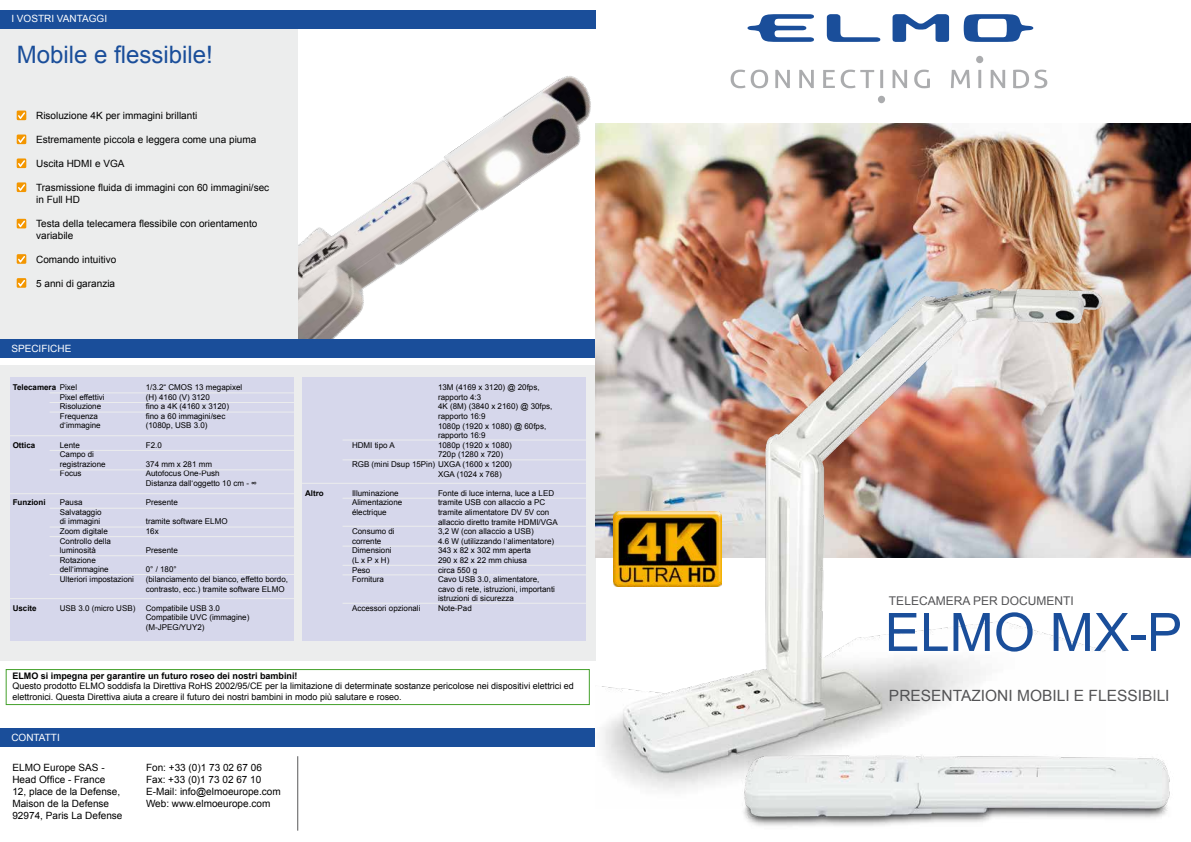
<style>
.page{position:relative;width:1191px;height:842px;background:#fff}
.page>*{position:absolute;margin:0;border:0;box-sizing:border-box;transform-origin:0 0}
.t1{font:53px "Arial";color:#1a4e9a}
.t2{font:24px "Arial";color:#1a4e9a}
.t3{font:15.5px "Arial";color:#535355}
.t4{font:12px "Arial";color:#535355}
.t5{font:10px/12px "Arial";color:#000}
.t6{font:10px "Arial";color:#fff}
.t7{font:9px/10.8px "Arial";color:#000}
.t8{font:700 9px "Arial";color:#000}
.t9{font:8px/9.6px "Arial";color:#000}
.t10{font:700 8px "Arial";color:#000}
.s1{font-weight:400}
</style>
<div class="page">
<svg style="left:747px;top:14px;width:286px;height:28px"></svg>
<svg style="left:730px;top:56px;width:317px;height:47px"></svg>
<div style="left:0;top:366px;width:595px;height:295px;background:#eceded"></div>
<img style="left:298px;top:28px;width:297px;height:311px">
<div style="left:0;top:21px;width:298px;height:334px;background:#eceded"></div>
<hr style="left:297px;top:756px;width:1px;height:75px;background:#58585a">
<div style="left:6px;top:669px;width:584px;height:36px;border:1px solid #44a12b"></div>
<svg style="left:17px;top:111px;width:9px;height:10px"></svg>
<svg style="left:17px;top:135px;width:9px;height:10px"></svg>
<svg style="left:17px;top:159px;width:9px;height:10px"></svg>
<svg style="left:17px;top:183px;width:9px;height:10px"></svg>
<svg style="left:17px;top:219px;width:9px;height:10px"></svg>
<svg style="left:17px;top:255px;width:9px;height:9px"></svg>
<div style="left:0;top:10px;width:595px;height:18px;background:#1a4e9a"></div>
<div style="left:0;top:339px;width:595px;height:19px;background:#1a4e9a"></div>
<div style="left:0;top:729px;width:595px;height:18px;background:#1a4e9a"></div>
<div style="left:302px;top:377px;width:284px;height:264px;background:#d6d7eb"></div>
<div style="left:10px;top:377px;width:283px;height:264px;background:#d6d7eb"></div>
<hr style="left:4px;top:435px;width:294px;height:1px;background:#eceded">
<hr style="left:4px;top:493px;width:294px;height:1px;background:#eceded">
<hr style="left:298px;top:483px;width:288px;height:1px;background:#eceded">
<img style="left:595px;top:123px;width:596px;height:434px">
<img style="left:595px;top:279px;width:510px;height:511px">
<img style="left:614px;top:512px;width:107px;height:74px">
<svg style="left:17px;top:278px;width:9px;height:10px"></svg>
<img style="left:736px;top:748px;width:434px;height:78px">
<hr style="left:4px;top:598px;width:294px;height:1px;background:#eceded">
<hr style="left:50px;top:393px;width:248px;height:1px;background:#eceded">
<hr style="left:50px;top:402px;width:248px;height:1px;background:#eceded">
<hr style="left:50px;top:412px;width:248px;height:1px;background:#eceded">
<hr style="left:50px;top:450px;width:248px;height:1px;background:#eceded">
<hr style="left:50px;top:470px;width:248px;height:1px;background:#eceded">
<hr style="left:50px;top:508px;width:248px;height:1px;background:#eceded">
<hr style="left:50px;top:527px;width:248px;height:1px;background:#eceded">
<hr style="left:50px;top:536px;width:248px;height:1px;background:#eceded">
<hr style="left:50px;top:574px;width:248px;height:1px;background:#eceded">
<hr style="left:50px;top:555px;width:248px;height:1px;background:#eceded">
<hr style="left:342px;top:440px;width:249px;height:1px;background:#eceded">
<hr style="left:342px;top:498px;width:249px;height:1px;background:#eceded">
<hr style="left:342px;top:526px;width:249px;height:1px;background:#eceded">
<hr style="left:342px;top:546px;width:249px;height:1px;background:#eceded">
<hr style="left:342px;top:565px;width:249px;height:1px;background:#eceded">
<hr style="left:342px;top:575px;width:249px;height:1px;background:#eceded">
<hr style="left:342px;top:603px;width:249px;height:1px;background:#eceded">
<hr style="left:342px;top:460px;width:249px;height:1px;background:#eceded">
<p class="t6" style="left:11px;top:12px;width:97px">I VOSTRI VANTAGGI</p>
<h2 class="t2" style="left:17px;top:39px;width:198px">Mobile e flessibile!</h2>
<p class="t5" style="left:36px;top:109px;width:163px">Risoluzione 4K per immagini brillanti</p>
<p class="t5" style="left:36px;top:133px;width:222px">Estremamente piccola e leggera come una piuma</p>
<p class="t5" style="left:36px;top:157px;width:90px">Uscita HDMI e VGA</p>
<p class="t5" style="left:36px;top:181px;width:235px">Trasmissione fluida di immagini con 60 immagini/sec in Full HD</p>
<p class="t5" style="left:36px;top:217px;width:223px">Testa della telecamera flessibile con orientamento variabile</p>
<p class="t5" style="left:36px;top:253px;width:82px">Comando intuitivo</p>
<p class="t5" style="left:36px;top:277px;width:80px">5 anni di garanzia</p>
<p class="t6" style="left:11px;top:342px;width:62px">SPECIFICHE</p>
<p class="t10" style="left:13px;top:382px;width:66px">Telecamera <span class="s1">Pixel</span></p>
<p class="t9" style="left:146px;top:382px;width:98px">1/3.2“ CMOS 13 megapixel</p>
<p class="t9" style="left:60px;top:392px;width:46px">Pixel effettivi</p>
<p class="t9" style="left:146px;top:392px;width:66px">(H) 4160 (V) 3120</p>
<p class="t9" style="left:60px;top:402px;width:43px">Risoluzione</p>
<p class="t9" style="left:146px;top:402px;width:85px">fino a 4K (4160 x 3120)</p>
<p class="t9" style="left:60px;top:411px;width:40px">Frequenza</p>
<p class="t9" style="left:146px;top:411px;width:81px">fino a 60 immagini/sec</p>
<p class="t9" style="left:60px;top:421px;width:42px">d‘immagine</p>
<p class="t9" style="left:146px;top:421px;width:63px">(1080p, USB 3.0)</p>
<p class="t10" style="left:13px;top:439px;width:24px">Ottica</p>
<p class="t9" style="left:60px;top:440px;width:22px">Lente</p>
<p class="t9" style="left:146px;top:440px;width:18px">F2.0</p>
<p class="t9" style="left:60px;top:450px;width:47px">Campo di registrazione</p>
<p class="t9" style="left:146px;top:459px;width:68px">374 mm x 281 mm</p>
<p class="t9" style="left:60px;top:469px;width:23px">Focus</p>
<p class="t9" style="left:146px;top:469px;width:113px">Autofocus One-Push<br>Distanza dall‘oggetto 10 cm - ∞</p>
<p class="t10" style="left:13px;top:497px;width:34px">Funzioni</p>
<p class="t9" style="left:60px;top:498px;width:24px">Pausa</p>
<p class="t9" style="left:146px;top:498px;width:34px">Presente</p>
<p class="t9" style="left:60px;top:507px;width:43px">Salvataggio di immagini</p>
<p class="t9" style="left:146px;top:517px;width:83px">tramite software ELMO</p>
<p class="t9" style="left:60px;top:526px;width:50px">Zoom digitale</p>
<p class="t9" style="left:146px;top:526px;width:14px">16x</p>
<p class="t9" style="left:60px;top:536px;width:53px">Controllo della luminosità</p>
<p class="t9" style="left:146px;top:546px;width:34px">Presente</p>
<p class="t9" style="left:60px;top:555px;width:50px">Rotazione dell‘immagine</p>
<p class="t9" style="left:146px;top:565px;width:32px">0° / 180°</p>
<p class="t9" style="left:60px;top:574px;width:76px">Ulteriori impostazioni</p>
<p class="t9" style="left:146px;top:574px;width:144px">(bilanciamento del bianco, effetto bordo, contrasto, ecc.) tramite software ELMO</p>
<p class="t10" style="left:13px;top:603px;width:26px">Uscite</p>
<p class="t9" style="left:60px;top:603px;width:77px">USB 3.0 (micro USB)</p>
<p class="t9" style="left:146px;top:603px;width:105px">Compatibile USB 3.0<br>Compatibile UVC (immagine) (M-JPEG/YUY2)</p>
<p class="t9" style="left:438px;top:383px;width:116px">13M (4169 x 3120) @ 20fps, rapporto 4:3<br>4K (8M) (3840 x 2160) @ 30fps, rapporto 16:9<br>1080p (1920 x 1080) @ 60fps, rapporto 16:9</p>
<p class="t9" style="left:352px;top:440px;width:44px">HDMI tipo A</p>
<p class="t9" style="left:438px;top:440px;width:75px">1080p (1920 x 1080)</p>
<p class="t9" style="left:438px;top:450px;width:66px">720p (1280 x 720)</p>
<p class="t9" style="left:352px;top:459px;width:161px">RGB (mini Dsup 15Pin) UXGA (1600 x 1200)</p>
<p class="t9" style="left:438px;top:469px;width:65px">XGA (1024 x 768)</p>
<p class="t10" style="left:305px;top:488px;width:20px">Altro</p>
<p class="t9" style="left:352px;top:488px;width:48px">Illuminazione</p>
<p class="t9" style="left:438px;top:488px;width:118px">Fonte di luce interna, luce a LED</p>
<p class="t9" style="left:352px;top:498px;width:52px">Alimentazione</p>
<p class="t9" style="left:438px;top:498px;width:109px">tramite USB con allaccio a PC</p>
<p class="t9" style="left:352px;top:507px;width:36px">électrique</p>
<p class="t9" style="left:438px;top:507px;width:121px">tramite alimentatore DV 5V con allaccio diretto tramite HDMI/VGA</p>
<p class="t9" style="left:352px;top:527px;width:44px">Consumo di</p>
<p class="t9" style="left:438px;top:527px;width:97px">3,2 W (con allaccio a USB)</p>
<p class="t9" style="left:352px;top:536px;width:31px">corrente</p>
<p class="t9" style="left:438px;top:536px;width:118px">4.6 W (utilizzando l‘alimentatore)</p>
<p class="t9" style="left:352px;top:546px;width:41px">Dimensioni</p>
<p class="t9" style="left:438px;top:546px;width:94px">343 x 82 x 302 mm aperta</p>
<p class="t9" style="left:352px;top:555px;width:39px">(L x P x H)</p>
<p class="t9" style="left:438px;top:555px;width:90px">290 x 82 x 22 mm chiusa</p>
<p class="t9" style="left:352px;top:565px;width:20px">Peso</p>
<p class="t9" style="left:438px;top:565px;width:41px">circa 550 g</p>
<p class="t9" style="left:352px;top:575px;width:34px">Fornitura</p>
<p class="t9" style="left:438px;top:575px;width:118px">Cavo USB 3.0, alimentatore, cavo di rete, istruzioni, importanti istruzioni di sicurezza</p>
<p class="t9" style="left:352px;top:603px;width:70px">Accessori opzionali</p>
<p class="t9" style="left:438px;top:603px;width:35px">Note-Pad</p>
<p class="t8" style="left:12px;top:669px;width:287px">ELMO si impegna per garantire un futuro roseo dei nostri bambini!</p>
<p class="t7" style="left:12px;top:681px;width:563px">Questo prodotto ELMO soddisfa la Direttiva RoHS 2002/95/CE per la limitazione di determinate sostanze pericolose nei dispositivi elettrici ed elettronici. Questa Direttiva aiuta a creare il futuro dei nostri bambini in modo più salutare e roseo.</p>
<p class="t6" style="left:11px;top:731px;width:50px">CONTATTI</p>
<p class="t5" style="left:12px;top:761px;width:112px">ELMO Europe SAS -<br>Head Office - France<br>12, place de la Defense,<br>Maison de la Defense<br>92974, Paris La Defense</p>
<p class="t5" style="left:146px;top:761px;width:136px">Fon: +33 (0)1 73 02 67 06<br>Fax: +33 (0)1 73 02 67 10<br>E-Mail: info@elmoeurope.com<br>Web: www.elmoeurope.com</p>
<h3 class="t4" style="left:889px;top:593px;width:186px">TELECAMERA PER DOCUMENTI</h3>
<h1 class="t1" style="left:884px;top:598px;width:299px">ELMO MX-P</h1>
<h3 class="t3" style="left:889px;top:686px;width:282px">PRESENTAZIONI MOBILI E FLESSIBILI</h3>
</div>
